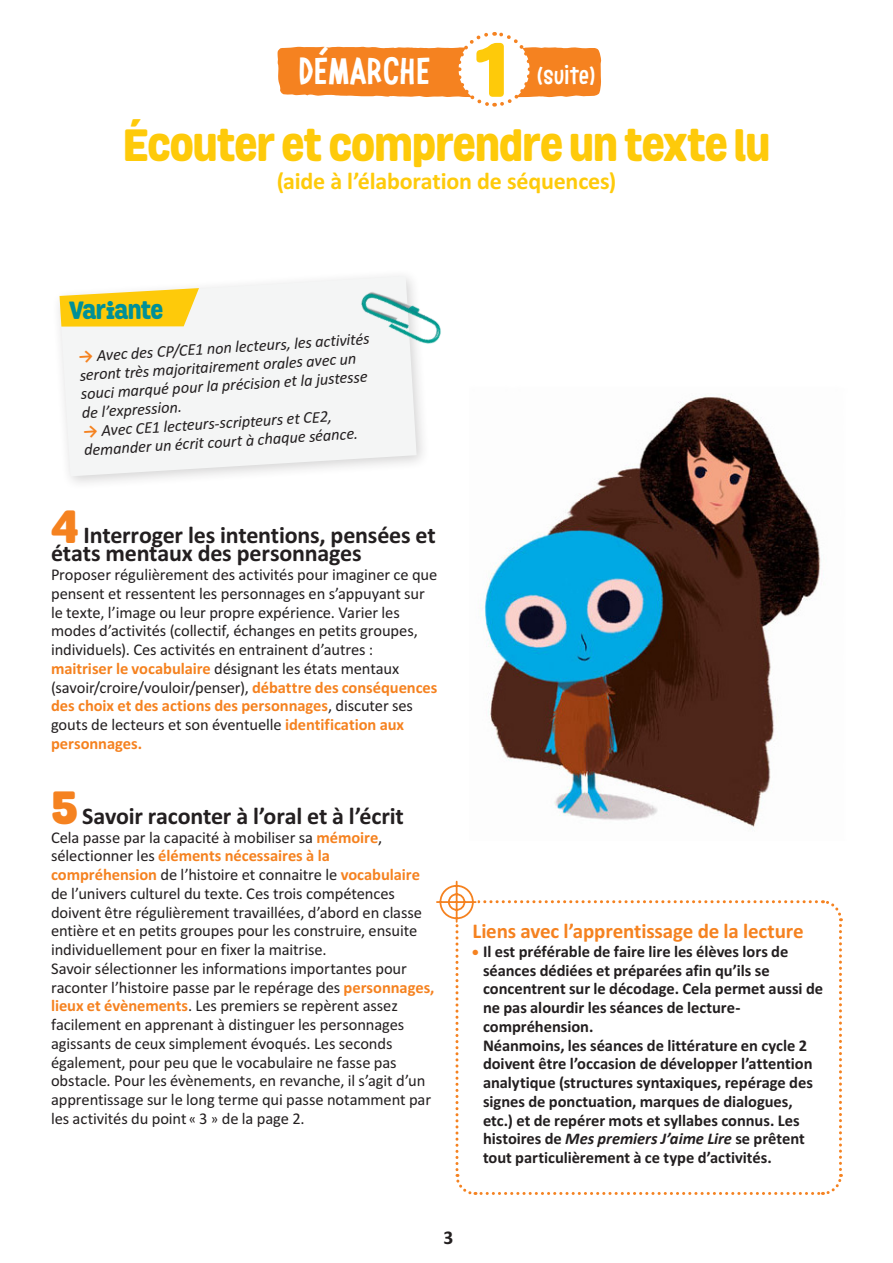
<style>
.page{position:relative;width:893px;height:1263px;background:#fff}
.page>*{position:absolute;margin:0;border:0;box-sizing:border-box;transform-origin:0 0}
.TITRE{font:74.4px "Grotastrapi Rounded";color:#feca0a}
.TITRE-2{font:37.5px "Grotastrapi Rounded";letter-spacing:-.005em;color:#feca0a}
.INTERS{font:35.7px "Le Osler Astrapi Sharp";letter-spacing:.005em;color:#fff}
.texte_courant__intro{font:700 24px/18.8px "Calibri";letter-spacing:-.01em;color:#231f20}
.TITRE-3{font:700 24px "Calibri";letter-spacing:-.01em;color:#feca0a}
.INTERS-2{font:22.5px "Le Osler Astrapi Sharp";color:#fff}
.titre_encadré__fic{font:700 21px "Calibri";letter-spacing:-.005em;color:#f58220}
.texte_courant__intro-2{font:20.7px "Grotastrapi Rounded";color:#009097}
.texte_courant__intro-3{font:700 19.5px "Calibri";color:#231f20}
.texte_courant__intro-4{font:16.5px/18.8px "Calibri";letter-spacing:-.005em;color:#231f20}
.t1{font:700 16.5px/18.8px "Calibri";letter-spacing:-.005em;color:#231f20}
.texte_courant__intro-5{font:italic 16.5px/18.8px "Calibri";color:#231f20}
.s1{font-weight:700;font-style:normal;color:#f58220}
.s2{font-family:"Grotastrapi Rounded";font-weight:400;font-size:45px;color:#f58220}
.s3{font-weight:700;color:#f58220}
.s4{color:#f58220}
.s5{font-style:italic}
</style>
<div class="page">
<svg style="left:277px;top:32px;width:324px;height:75px"></svg>
<div style="left:51px;top:268px;width:380px;height:222px;background:#231f20;opacity:.2"></div>
<svg style="left:60px;top:276px;width:357px;height:200px;fill:#f4f5f5"></svg>
<img style="left:316px;top:268px;width:125px;height:115px">
<svg style="left:60px;top:288px;width:139px;height:39px;background:#fcd133"></svg>
<img style="left:482px;top:396px;width:339px;height:432px">
<svg style="left:436px;top:880px;width:407px;height:315px"></svg>
<p class="INTERS" style="left:300px;top:51px;width:133px">DÉMARCHE</p>
<p class="TITRE" style="left:475px;top:11px;width:35px">1</p>
<p class="INTERS-2" style="left:538px;top:63px;width:60px">(suite)</p>
<p class="TITRE-2" style="left:123px;top:117px;width:648px">Écouter et comprendre un texte lu</p>
<p class="TITRE-3" style="left:277px;top:166px;width:341px">(aide à l’élaboration de séquences)</p>
<p class="texte_courant__intro-2" style="left:69px;top:295px;width:96px">Variante</p>
<p class="texte_courant__intro-5" style="left:78px;top:345px;width:293px;rotate:-3deg"><span class="s1">→</span> Avec des CP/CE1 non lecteurs, les activités seront très majoritairement orales avec un souci marqué pour la précision et la justesse</p>
<p class="texte_courant__intro-5" style="left:81px;top:402px;width:102px;rotate:-3deg">de l’expression.</p>
<p class="texte_courant__intro-5" style="left:83px;top:420px;width:276px;rotate:-3deg"><span class="s1">→</span> Avec CE1 lecteurs-scripteurs et CE2, demander un écrit court à chaque séance.</p>
<p class="texte_courant__intro" style="left:51px;top:525px;width:386px"><span class="s2">4</span> Interroger les intentions, pensées et états mentaux des personnages</p>
<p class="texte_courant__intro-4" style="left:51px;top:565px;width:388px">Proposer régulièrement des activités pour imaginer ce que pensent et ressentent les personnages en s’appuyant sur le texte, l’image ou leur propre expérience. Varier les modes d’activités (collectif, échanges en petits groupes, individuels). Ces activités en entrainent d’autres : <span class="s3">maitriser le vocabulaire</span> désignant les états mentaux (savoir/croire/vouloir/penser), <span class="s3">débattre des conséquences des choix et des actions des personnages</span>, discuter ses gouts de lecteurs et son éventuelle <span class="s3">identification aux personnages.</span></p>
<p class="texte_courant__intro" style="left:51px;top:806px;width:354px"><span class="s2">5</span> Savoir raconter à l’oral et à l’écrit</p>
<p class="texte_courant__intro-4" style="left:51px;top:827px;width:373px">Cela passe par la capacité à mobiliser sa <span class="s3">mémoire</span>, sélectionner les <span class="s3">éléments nécessaires à la compréhension</span> de l’histoire et connaitre le <span class="s3">vocabulaire </span>de l’univers culturel du texte. Ces trois compétences doivent être régulièrement travaillées, d’abord en classe entière et en petits groupes pour les construire, ensuite individuellement pour en fixer la maitrise.</p>
<p class="texte_courant__intro-4" style="left:51px;top:958px;width:385px">Savoir sélectionner les informations importantes pour raconter l’histoire passe par le repérage des <span class="s3">personnages, lieux et évènements</span>. Les premiers se repèrent assez facilement en apprenant à distinguer les personnages agissants de ceux simplement évoqués. Les seconds également, pour peu que le vocabulaire ne fasse pas obstacle. Pour les évènements, en revanche, il s’agit d’un apprentissage sur le long terme qui passe notamment par les activités du point « 3 » de la page 2.</p>
<p class="titre_encadré__fic" style="left:472px;top:918px;width:333px">Liens avec l’apprentissage de la lecture</p>
<p class="t1" style="left:483px;top:942px;width:342px;text-indent:-11px"><span class="s4">●</span> Il est préférable de faire lire les élèves lors de séances dédiées et préparées afin qu’ils se concentrent sur le décodage. Cela permet aussi de ne pas alourdir les séances de lecture&shy;compréhension.<br>Néanmoins, les séances de littérature en cycle 2 doivent être l’occasion de développer l’attention analytique (structures syntaxiques, repérage des signes de ponctuation, marques de dialogues, etc.) et de repérer mots et syllabes connus. Les histoires de <span class="s5">Mes premiers J’aime Lire</span> se prêtent tout particulièrement à ce type d’activités.</p>
<p class="texte_courant__intro-3" style="left:444px;top:1225px;width:11px">3</p>
</div>
